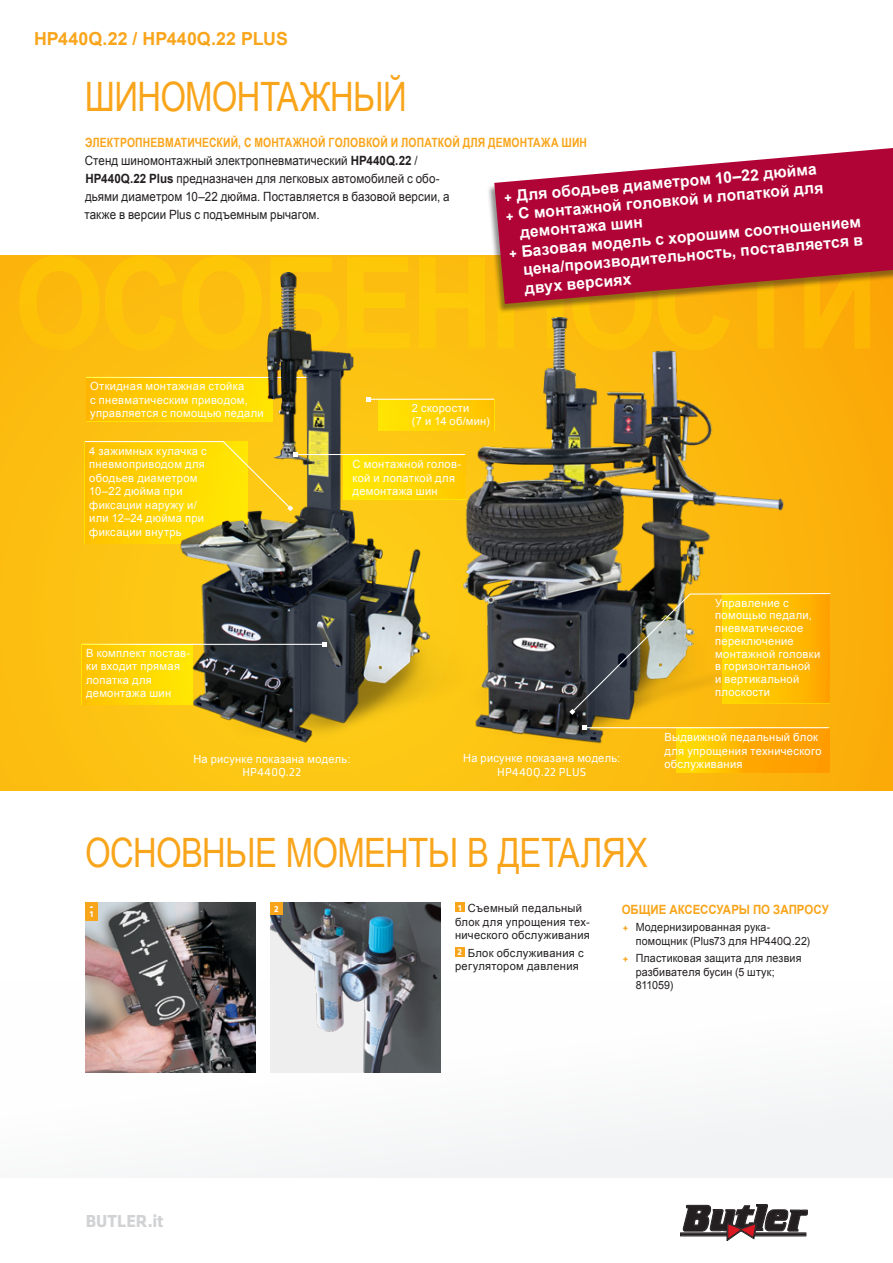
<style>
.page{position:relative;width:893px;height:1263px;background:#fff}
.page>*{position:absolute;margin:0;border:0;box-sizing:border-box;transform-origin:0 0}
.t1{font:40.5px "Arial Narrow";letter-spacing:-.015em;color:#f9a51b}
.t2{font:700 18px "Arial";letter-spacing:.005em;color:#f9a51b}
.t3{font:700 18px "Klavika";letter-spacing:.005em;color:#d1d2d4}
.t4{font:700 15.75px "Arial";color:#fff}
.t5{font:12.75px/18px "Arial";letter-spacing:.005em;color:#231f20;scale:.91 1}
.t6{font:700 12.75px "Arial Narrow";letter-spacing:.01em;color:#f9a51b}
.t7{font:700 12.75px "Arial";letter-spacing:-.005em;color:#f9a51b;scale:.9 1}
.t8{font:12px "Klavika";letter-spacing:.03em;color:#fff}
.t9{font:11.25px/13.5px "Arial";letter-spacing:.025em;color:#fff}
.t10{font:11.25px/13.5px "Arial";letter-spacing:.02em;color:#231f20;scale:.95 1}
.t11{font:11.25px/13.5px "Arial";letter-spacing:.02em;color:#231f20}
.t12{font:700 9px "Klavika";color:#fff}
.s1{font-weight:700}
.s2{font-family:"Klavika"}
.s3{font-family:"Klavika";font-weight:700;font-size:9px;color:#fff}
.s4{font-family:"Klavika";font-weight:700;color:#f9a51b}
</style>
<div class="page">
<div style="left:0;top:979px;width:893px;height:199px;background:#fafafb"></div>
<div style="left:680px;top:1233px;width:52px;height:3px;border:1px solid #231f20"></div>
<div style="left:681px;top:1234px;width:48px;height:1px;border:1px solid #231f20"></div>
<svg style="left:683px;top:1204px;width:125px;height:37px"></svg>
<svg style="left:0;top:255px;width:893px;height:536px;background:#fbba0f"></svg>
<img style="left:270px;top:902px;width:170px;height:170px">
<img style="left:85px;top:902px;width:170px;height:170px">
<div style="left:270px;top:902px;width:13px;height:13px;background:#f9a51b"></div>
<div style="left:85px;top:902px;width:13px;height:13px;background:#f9a51b"></div>
<img style="left:181px;top:379px;width:302px;height:370px">
<img style="left:463px;top:386px;width:332px;height:359px">
<div style="left:85px;top:908px;width:13px;height:12px;background:#f9a51b"></div>
<div style="left:487px;top:148px;width:406px;height:166px;background:#231f20;opacity:.5"></div>
<svg style="left:494px;top:148px;width:399px;height:156px;background:#be3148"></svg>
<div style="left:455px;top:902px;width:10px;height:10px;background:#f9a51b"></div>
<div style="left:455px;top:947px;width:10px;height:10px;background:#f9a51b"></div>
<svg style="left:676px;top:728px;width:153px;height:44px;background:#ffb401"></svg>
<svg style="left:85px;top:511px;width:163px;height:33px;background:#e4c116"></svg>
<hr style="left:86px;top:377px;width:235px;height:1px;background:#fff">
<div style="left:344px;top:456px;width:121px;height:43px;background:linear-gradient(to right,#ffea03,#ffc700)"></div>
<svg style="left:569px;top:592px;width:262px;height:123px;background:#b99426"></svg>
<div style="left:378px;top:399px;width:116px;height:31px;background:linear-gradient(to right,#ffe603,#ffc200)"></div>
<hr style="left:369px;top:399px;width:125px;height:1px;background:#fff">
<svg style="left:367px;top:397px;width:4px;height:4px"></svg>
<hr style="left:82px;top:644px;width:242px;height:1px;background:#fff">
<svg style="left:322px;top:642px;width:4px;height:4px"></svg>
<hr style="left:585px;top:727px;width:244px;height:1px;background:#fff">
<svg style="left:583px;top:726px;width:4px;height:4px"></svg>
<div style="left:86px;top:378px;width:187px;height:43px;background:linear-gradient(to right,#ffbe00,#f9e003)"></div>
<div style="left:82px;top:644px;width:110px;height:61px;background:linear-gradient(to right,#ffc200,#ffe903)"></div>
<hr style="left:295px;top:454px;width:170px;height:1px;background:#fff">
<svg style="left:84px;top:440px;width:214px;height:71px;background:#fcd00c"></svg>
<img style="left:181px;top:273px;width:302px;height:106px">
<img style="left:463px;top:318px;width:332px;height:68px">
<h2 class="t2" style="left:34px;top:27px;width:255px">HP440Q.22 / HP440Q.22 PLUS</h2>
<h1 class="t1" style="left:85px;top:67px;width:323px">ШИНОМОНТАЖНЫЙ</h1>
<p class="t6" style="left:85px;top:132px;width:504px">ЭЛЕКТРОПНЕВМАТИЧЕСКИЙ, С МОНТАЖНОЙ ГОЛОВКОЙ И ЛОПАТКОЙ ДЛЯ ДЕМОНТАЖА ШИН</p>
<p class="t5" style="left:84px;top:151px;width:403px">Стенд шиномонтажный электропневматический <span class="s1">HP440Q.22</span> / <span class="s1">HP440Q.22 Plus</span> предназначен для легковых автомобилей с обо&shy;дьями диаметром 10–22 дюйма. Поставляется в базовой версии, а также в версии Plus с подъемным рычагом.</p>
<h3 class="t4" style="left:503px;top:186px;width:315px;rotate:-5deg"><span class="s2">+</span> Для ободьев диаметром 10–22 дюйма</h3>
<h3 class="t4" style="left:505px;top:205px;width:320px;rotate:-5deg"><span class="s2">+</span> С монтажной головкой и лопаткой для</h3>
<h3 class="t4" style="left:519px;top:222px;width:125px;rotate:-5deg">демонтажа шин</h3>
<h3 class="t4" style="left:508px;top:242px;width:355px;rotate:-5deg"><span class="s2">+</span> Базовая модель с хорошим соотношением</h3>
<h3 class="t4" style="left:522px;top:259px;width:342px;rotate:-5deg">цена/производительность, поставляется в</h3>
<h3 class="t4" style="left:524px;top:278px;width:108px;rotate:-5deg">двух версиях</h3>
<p class="t9" style="left:90px;top:379px;width:175px">Откидная монтажная стойка<br>с пневматическим приводом, управляется с помощью педали</p>
<p class="t9" style="left:89px;top:444px;width:119px">4 зажимных кулачка с пневмоприводом для ободьев диаметром<br>10–22 дюйма при фиксации наружу и/ или 12–24 дюйма при фиксации внутрь</p>
<p class="t9" style="left:86px;top:646px;width:106px">В комплект постав&shy;ки входит прямая лопатка для демонтажа шин</p>
<p class="t9" style="left:412px;top:401px;width:79px">2 скорости<br>(7 и 14 об/мин)</p>
<p class="t9" style="left:353px;top:457px;width:110px">С монтажной голов&shy;кой и лопаткой для демонтажа шин</p>
<p class="t9" style="left:193px;top:752px;width:159px">На рисунке показана модель:</p>
<p class="t8" style="left:242px;top:764px;width:60px">HP440Q.22</p>
<p class="t9" style="left:463px;top:751px;width:159px">На рисунке показана модель:</p>
<p class="t8" style="left:497px;top:764px;width:90px">HP440Q.22 PLUS</p>
<p class="t9" style="left:715px;top:596px;width:106px;line-height:12.8px">Управление с помощью педали, пневматическое переключение монтажной головки в горизонтальной<br>и вертикальной плоскости</p>
<p class="t9" style="left:664px;top:730px;width:159px">Выдвижной педальный блок для упрощения технического обслуживания</p>
<h1 class="t1" style="left:85px;top:823px;width:564px">ОСНОВНЫЕ МОМЕНТЫ В ДЕТАЛЯХ</h1>
<p class="t12" style="left:90px;top:908px;width:5px">1</p>
<p class="t11" style="left:455px;top:901px;width:136px"><span class="s3">1</span> Съемный педальный блок для упрощения тех&shy;нического обслуживания</p>
<p class="t11" style="left:455px;top:946px;width:130px"><span class="s3">2</span> Блок обслуживания с регулятором давления</p>
<p class="t7" style="left:622px;top:901px;width:232px">ОБЩИЕ АКСЕССУАРЫ ПО ЗАПРОСУ</p>
<p class="t10" style="left:636px;top:921px;width:185px;text-indent:-13px"><span class="s4">+</span> Модернизированная рука&shy;помощник (Plus73 для HP440Q.22)</p>
<p class="t10" style="left:636px;top:952px;width:176px;text-indent:-13px"><span class="s4">+</span> Пластиковая защита для лезвия разбивателя бусин (5 штук;<br>811059)</p>
<p class="t12" style="left:90px;top:903px;width:5px">1</p>
<p class="t12" style="left:274px;top:902px;width:6px">2</p>
<h2 class="t3" style="left:86px;top:1208px;width:80px">BUTLER.it</h2>
</div>
